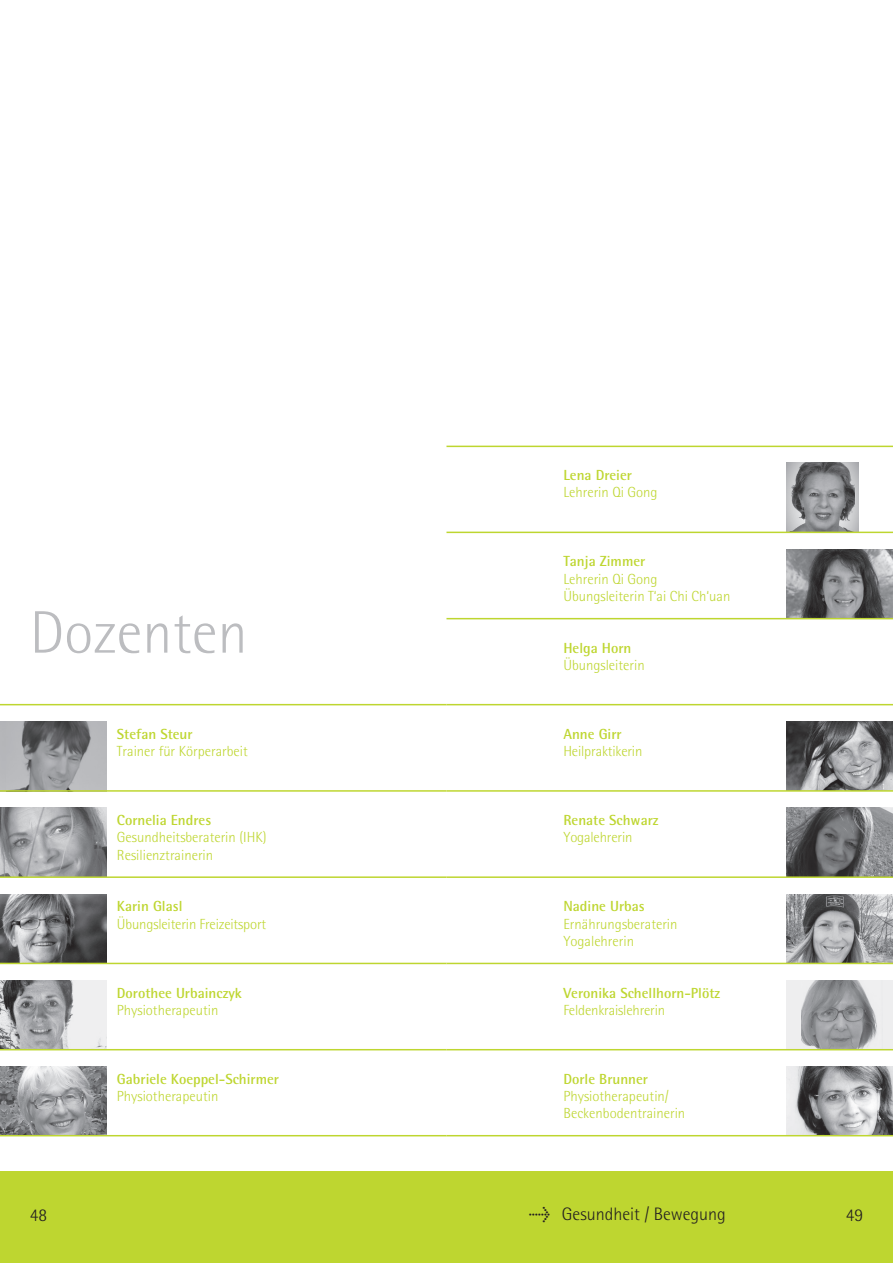
<style>
.page{position:relative;width:893px;height:1263px;background:#fff}
.page>*{position:absolute;margin:0;border:0;box-sizing:border-box;transform-origin:0 0}
.Überschrift_groß_links{font:300 60px "Rotis Semi Sans";color:#bcbdc0}
.t1{font:300 18px "Rotis Semi Sans";color:#231f20}
.Fließtext_fett{font:300 14.7px "Rotis Semi Sans";color:#bed630}
.Fließtext_fett-2{font:700 14.7px "Rotis Semi Sans";color:#bed630}
.s1{font-family:"Meta Plus";font-weight:400}
</style>
<div class="page">
<img style="left:0;top:894px;width:106px;height:69px">
<img style="left:0;top:980px;width:106px;height:69px">
<img style="left:787px;top:721px;width:106px;height:69px">
<div style="left:787px;top:980px;width:106px;height:69px;background:#eeeeef"></div>
<img style="left:801px;top:980px;width:76px;height:69px">
<img style="left:787px;top:808px;width:106px;height:68px">
<img style="left:787px;top:894px;width:106px;height:69px">
<img style="left:787px;top:1067px;width:106px;height:68px">
<img style="left:787px;top:463px;width:72px;height:69px">
<img style="left:0;top:808px;width:106px;height:68px">
<img style="left:787px;top:549px;width:106px;height:69px">
<img style="left:0;top:722px;width:106px;height:68px">
<img style="left:0;top:1067px;width:106px;height:68px">
<hr style="left:0;top:790px;width:446px;height:2px;background:#bed630">
<hr style="left:0;top:704px;width:446px;height:1px;background:#bed630">
<hr style="left:0;top:1049px;width:446px;height:1px;background:#bed630">
<hr style="left:0;top:963px;width:446px;height:1px;background:#bed630">
<hr style="left:0;top:876px;width:446px;height:2px;background:#bed630">
<hr style="left:446px;top:1135px;width:447px;height:1px;background:#bed630">
<hr style="left:446px;top:704px;width:447px;height:1px;background:#bed630">
<hr style="left:446px;top:963px;width:447px;height:1px;background:#bed630">
<hr style="left:446px;top:876px;width:447px;height:2px;background:#bed630">
<hr style="left:0;top:1135px;width:446px;height:1px;background:#bed630">
<hr style="left:446px;top:790px;width:447px;height:2px;background:#bed630">
<hr style="left:446px;top:1049px;width:447px;height:1px;background:#bed630">
<hr style="left:446px;top:618px;width:447px;height:1px;background:#bed630">
<hr style="left:446px;top:532px;width:447px;height:1px;background:#bed630">
<hr style="left:446px;top:446px;width:447px;height:1px;background:#bed630">
<div style="left:0;top:1172px;width:446px;height:91px;background:#bed630"></div>
<div style="left:446px;top:1172px;width:447px;height:91px;background:#bed630"></div>
<p class="Überschrift_groß_links" style="left:30px;top:598px;width:219px">Dozenten</p>
<p class="Fließtext_fett-2" style="left:117px;top:725px;width:77px">Stefan Steur</p>
<p class="Fließtext_fett" style="left:117px;top:743px;width:132px">Trainer für Körperarbeit</p>
<p class="Fließtext_fett-2" style="left:117px;top:811px;width:96px">Cornelia Endres</p>
<p class="Fließtext_fett" style="left:117px;top:829px;width:151px">Gesundheitsberaterin (IHK)</p>
<p class="Fließtext_fett" style="left:117px;top:846px;width:98px">Resilienztrainerin</p>
<p class="Fließtext_fett-2" style="left:117px;top:897px;width:67px">Karin Glasl</p>
<p class="Fließtext_fett" style="left:117px;top:915px;width:151px">Übungsleiterin Freizeitsport</p>
<p class="Fließtext_fett-2" style="left:117px;top:984px;width:126px">Dorothee Urbainczyk</p>
<p class="Fließtext_fett" style="left:117px;top:1001px;width:103px">Physiotherapeutin</p>
<p class="Fließtext_fett-2" style="left:117px;top:1070px;width:164px">Gabriele Koeppel-Schirmer</p>
<p class="Fließtext_fett" style="left:117px;top:1088px;width:103px">Physiotherapeutin</p>
<p class="Fließtext_fett-2" style="left:563px;top:466px;width:70px">Lena Dreier</p>
<p class="Fließtext_fett" style="left:563px;top:484px;width:96px">Lehrerin Qi Gong</p>
<p class="Fließtext_fett-2" style="left:563px;top:552px;width:83px">Tanja Zimmer</p>
<p class="Fließtext_fett" style="left:563px;top:570px;width:96px">Lehrerin Qi Gong</p>
<p class="Fließtext_fett" style="left:563px;top:587px;width:168px">Übungsleiterin T‘ai Chi Ch‘uan</p>
<p class="Fließtext_fett-2" style="left:563px;top:639px;width:70px">Helga Horn</p>
<p class="Fließtext_fett" style="left:563px;top:656px;width:83px">Übungsleiterin</p>
<p class="Fließtext_fett-2" style="left:563px;top:725px;width:60px">Anne Girr</p>
<p class="Fließtext_fett" style="left:563px;top:743px;width:80px">Heilpraktikerin</p>
<p class="Fließtext_fett-2" style="left:563px;top:811px;width:97px">Renate Schwarz</p>
<p class="Fließtext_fett" style="left:563px;top:829px;width:71px">Yogalehrerin</p>
<p class="Fließtext_fett-2" style="left:563px;top:897px;width:83px">Nadine Urbas</p>
<p class="Fließtext_fett" style="left:563px;top:915px;width:116px">Ernährungsberaterin</p>
<p class="Fließtext_fett" style="left:563px;top:932px;width:72px">Yogalehrerin</p>
<p class="Fließtext_fett-2" style="left:563px;top:984px;width:158px">Veronika Schellhorn-Plötz</p>
<p class="Fließtext_fett" style="left:563px;top:1001px;width:103px">Feldenkraislehrerin</p>
<p class="Fließtext_fett-2" style="left:563px;top:1070px;width:86px">Dorle Brunner</p>
<p class="Fließtext_fett" style="left:563px;top:1088px;width:107px">Physiotherapeutin/</p>
<p class="Fließtext_fett" style="left:563px;top:1105px;width:123px">Beckenbodentrainerin</p>
<p class="t1" style="left:30px;top:1204px;width:19px">48</p>
<p class="t1" style="left:529px;top:1204px;width:198px"><span class="s1">&gt;</span> Gesundheit / Bewegung</p>
<p class="t1" style="left:846px;top:1204px;width:19px">49</p>
</div>
